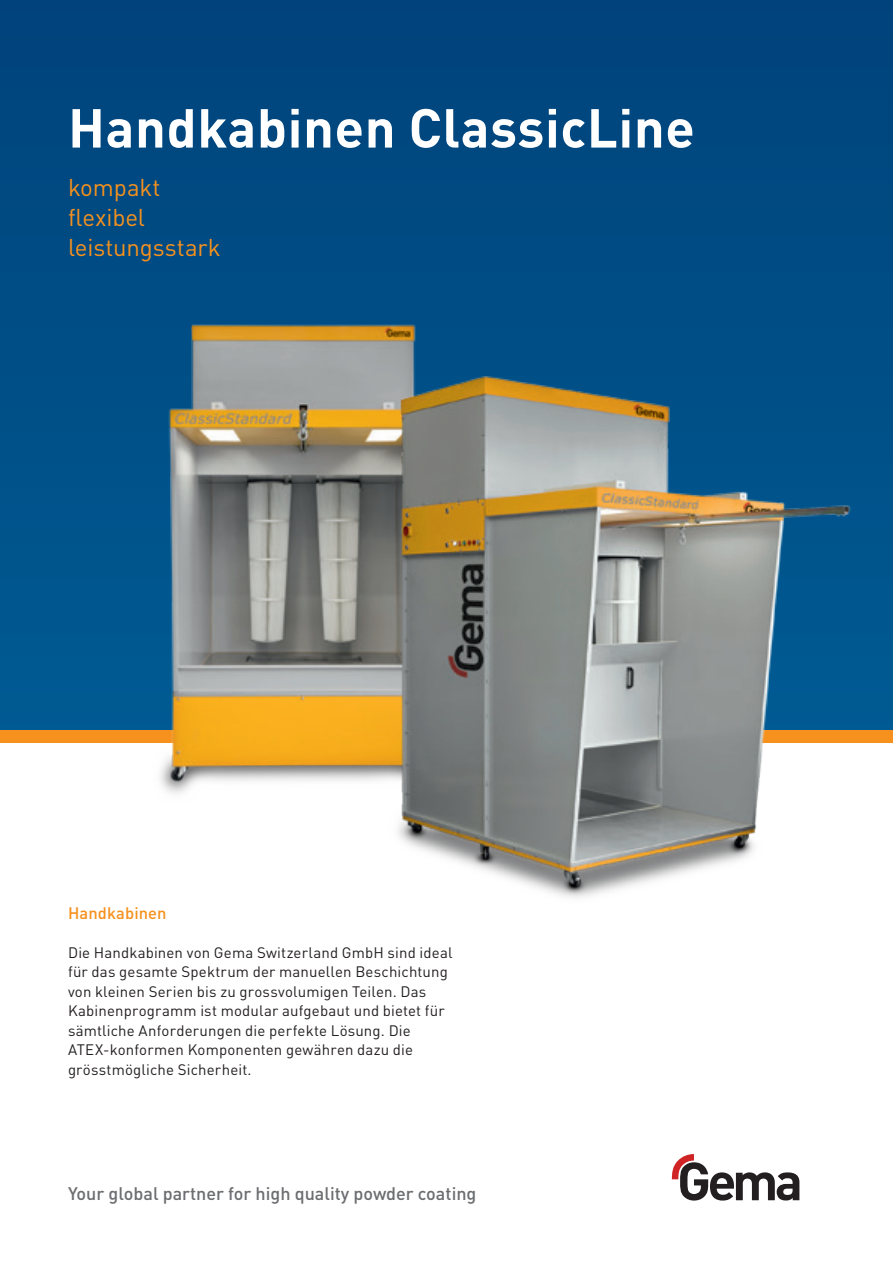
<style>
.page{position:relative;width:893px;height:1263px;background:#fff}
.page>*{position:absolute;margin:0;border:0;box-sizing:border-box;transform-origin:0 0}
.t1{font:700 54px "DIN Pro";letter-spacing:.01em;color:#fff}
.t2{font:24px/30px "DIN Pro";letter-spacing:-.005em;color:#f6911e}
.t3{font:500 18px "DIN Pro";color:#6c6d70}
.t4{font:500 16.5px "DIN Pro";letter-spacing:.005em;color:#f6911e}
.t5{font:15px/19.5px "DIN Pro";letter-spacing:.01em;color:#231f20}
</style>
<div class="page">
<div style="left:0;top:0;width:893px;height:737px;background:linear-gradient(to bottom,#00427b,#005b93)"></div>
<div style="left:0;top:730px;width:893px;height:13px;background:#f6911e"></div>
<svg style="left:672px;top:1154px;width:127px;height:46px"></svg>
<img style="left:136px;top:304px;width:332px;height:490px">
<img style="left:382px;top:366px;width:485px;height:532px">
<h1 class="t1" style="left:68px;top:83px;width:628px">Handkabinen ClassicLine</h1>
<h2 class="t2" style="left:68px;top:170px;width:154px">kompakt flexibel leistungsstark</h2>
<p class="t4" style="left:68px;top:899px;width:100px">Handkabinen</p>
<p class="t5" style="left:68px;top:941px;width:386px">Die Handkabinen von Gema Switzerland GmbH sind ideal für das gesamte Spektrum der manuellen Beschichtung von kleinen Serien bis zu grossvolumigen Teilen. Das Kabinenprogramm ist modular aufgebaut und bietet für sämtliche Anforderungen die perfekte Lösung. Die ATEX-konformen Komponenten gewähren dazu die grösstmögliche Sicherheit.</p>
<p class="t3" style="left:68px;top:1179px;width:410px">Your global partner for high quality powder coating</p>
</div>
